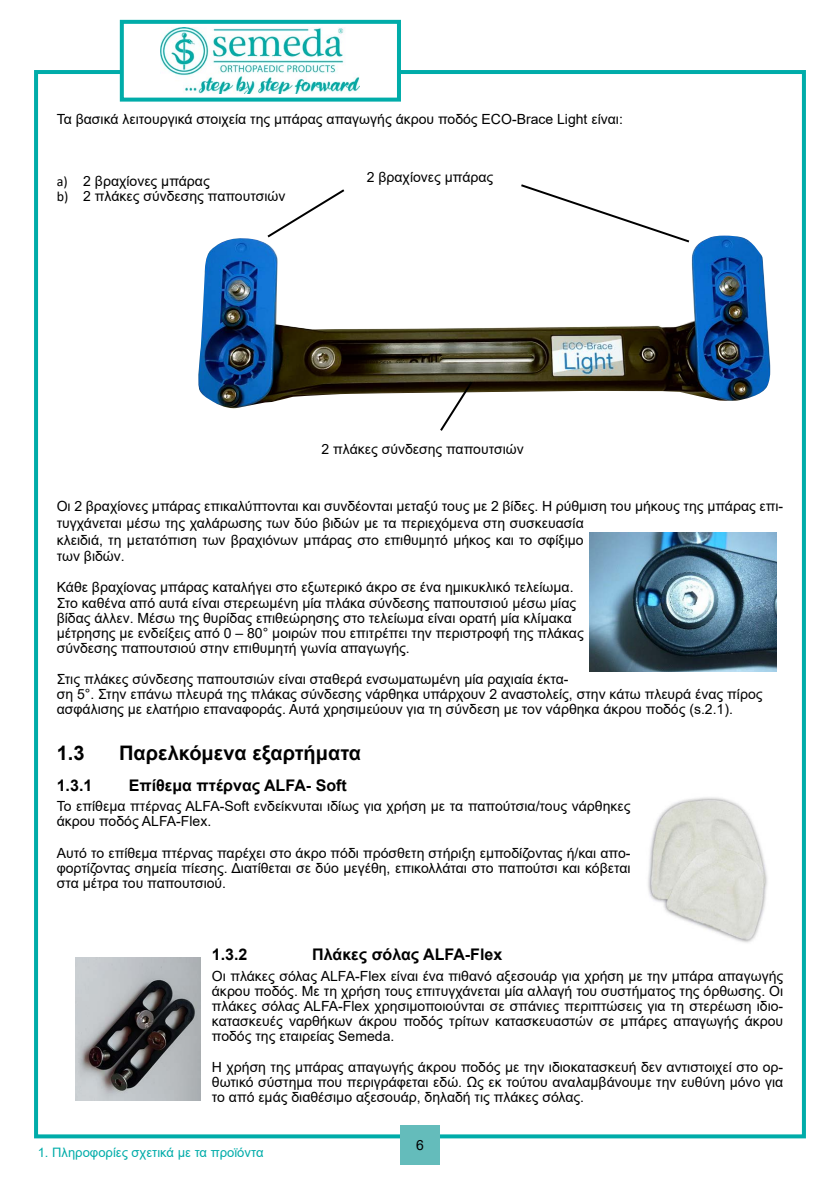
<style>
.page{position:relative;width:840px;height:1191px;background:#fff}
.page>*{position:absolute;margin:0;border:0;box-sizing:border-box;transform-origin:0 0}
.t1{font:700 20px "Arial";color:#000}
.t2{font:700 16px "Arial";color:#000}
.t3{font:14px/15.2px "Arial";color:#000}
.t4{font:13px "Arial";color:#00aca9}
.s1{font-family:"Calibri"}
</style>
<div class="page">
<div style="left:34px;top:70px;width:771px;height:1068px;border:4px solid #00aca9"></div>
<div style="left:120px;top:20px;width:281px;height:82px;background:#fff;border:4px solid #00aca9"></div>
<img style="left:161px;top:27px;width:198px;height:67px">
<div style="left:400px;top:1124px;width:39px;height:40px;background:#64bcbb"></div>
<img style="left:198px;top:235px;width:573px;height:173px">
<svg style="left:518px;top:184px;width:173px;height:60px"></svg>
<svg style="left:265px;top:189px;width:81px;height:50px"></svg>
<svg style="left:438px;top:379px;width:36px;height:52px"></svg>
<img style="left:589px;top:533px;width:187px;height:138px">
<img style="left:648px;top:797px;width:120px;height:146px">
<img style="left:76px;top:957px;width:124px;height:143px">
<p class="t3" style="left:57px;top:111px;width:567px">Τα βασικά λειτουργικά στοιχεία της μπάρας απαγωγής άκρου ποδός ECO-Brace Light είναι:</p>
<p class="t3" style="left:57px;top:173px;width:230px"><span class="s1">a)</span> 2 βραχίονες μπάρας<br><span class="s1">b)</span> 2 πλάκες σύνδεσης παπουτσιών</p>
<p class="t3" style="left:366px;top:169px;width:128px">2 βραχίονες μπάρας</p>
<p class="t3" style="left:321px;top:441px;width:203px">2 πλάκες σύνδεσης παπουτσιών</p>
<p class="t3" style="left:57px;top:497px;width:727px;line-height:16.8px">Οι 2 βραχίονες μπάρας επικαλύπτονται και συνδέονται μεταξύ τους με 2 βίδες. Η ρύθμιση του μήκους της μπάρας επι&shy;τυγχάνεται μέσω της χαλάρωσης των δύο βιδών με τα περιεχόμενα στη συσκευασία<br>κλειδιά, τη μετατόπιση των βραχιόνων μπάρας στο επιθυμητό μήκος και το σφίξιμο<br>των βιδών.</p>
<p class="t3" style="left:57px;top:580px;width:528px">Κάθε βραχίονας μπάρας καταλήγει στο εξωτερικό άκρο σε ένα ημικυκλικό τελείωμα.<br>Στο καθένα από αυτά είναι στερεωμένη μία πλάκα σύνδεσης παπουτσιού μέσω μίας βίδας άλλεν. Μέσω της θυρίδας επιθεώρησης στο τελείωμα είναι ορατή μία κλίμακα μέτρησης με ενδείξεις από 0 – 80° μοιρών που επιτρέπει την περιστροφή της πλάκας σύνδεσης παπουτσιού στην επιθυμητή γωνία απαγωγής.</p>
<p class="t3" style="left:57px;top:671px;width:707px">Στις πλάκες σύνδεσης παπουτσιών είναι σταθερά ενσωματωμένη μία ραχιαία έκτα-<br>ση 5°. Στην επάνω πλευρά της πλάκας σύνδεσης νάρθηκα υπάρχουν 2 αναστολείς, στην κάτω πλευρά ένας πίρος ασφάλισης με ελατήριο επαναφοράς. Αυτά χρησιμεύουν για τη σύνδεση με τον νάρθηκα άκρου ποδός (s.2.1).</p>
<h1 class="t1" style="left:57px;top:739px;width:29px">1.3</h1>
<h1 class="t1" style="left:119px;top:739px;width:243px">Παρελκόμενα εξαρτήματα</h1>
<p class="t2" style="left:57px;top:773px;width:37px">1.3.1</p>
<p class="t2" style="left:129px;top:773px;width:219px">Επίθεμα πτέρνας ALFA- Soft</p>
<p class="t3" style="left:57px;top:798px;width:575px">Το επίθεμα πτέρνας ALFA-Soft ενδείκνυται ιδίως για χρήση με τα παπούτσια/τους νάρθηκες άκρου ποδός ALFA-Flex.</p>
<p class="t3" style="left:57px;top:845px;width:575px;text-align:justify">Αυτό το επίθεμα πτέρνας παρέχει στο άκρο πόδι πρόσθετη στήριξη εμποδίζοντας ή/και απο&shy;φορτίζοντας σημεία πίεσης. Διατίθεται σε δύο μεγέθη, επικολλάται στο παπούτσι και κόβεται στα μέτρα του παπουτσιού.</p>
<p class="t2" style="left:212px;top:943px;width:37px">1.3.2</p>
<p class="t2" style="left:312px;top:943px;width:191px">Πλάκες σόλας ALFA-Flex</p>
<p class="t3" style="left:212px;top:968px;width:572px;text-align:justify">Οι πλάκες σόλας ALFA-Flex είναι ένα πιθανό αξεσουάρ για χρήση με την μπάρα απαγωγής άκρου ποδός. Με τη χρήση τους επιτυγχάνεται μία αλλαγή του συστήματος της όρθωσης. Οι πλάκες σόλας ALFA-Flex χρησιμοποιούνται σε σπάνιες περιπτώσεις για τη στερέωση ιδιο&shy;κατασκευές ναρθήκων άκρου ποδός τρίτων κατασκευαστών σε μπάρες απαγωγής άκρου ποδός της εταιρείας Semeda.</p>
<p class="t3" style="left:212px;top:1059px;width:572px;text-align:justify">Η χρήση της μπάρας απαγωγής άκρου ποδός με την ιδιοκατασκευή δεν αντιστοιχεί στο ορ&shy;θωτικό σύστημα που περιγράφεται εδώ. Ως εκ τούτου αναλαμβάνουμε την ευθύνη μόνο για το από εμάς διαθέσιμο αξεσουάρ, δηλαδή τις πλάκες σόλας.</p>
<p class="t4" style="left:38px;top:1143px;width:227px">1. Πληροφορίες σχετικά με τα προϊόντα</p>
<p class="t3" style="left:416px;top:1137px;width:9px">6</p>
</div>
